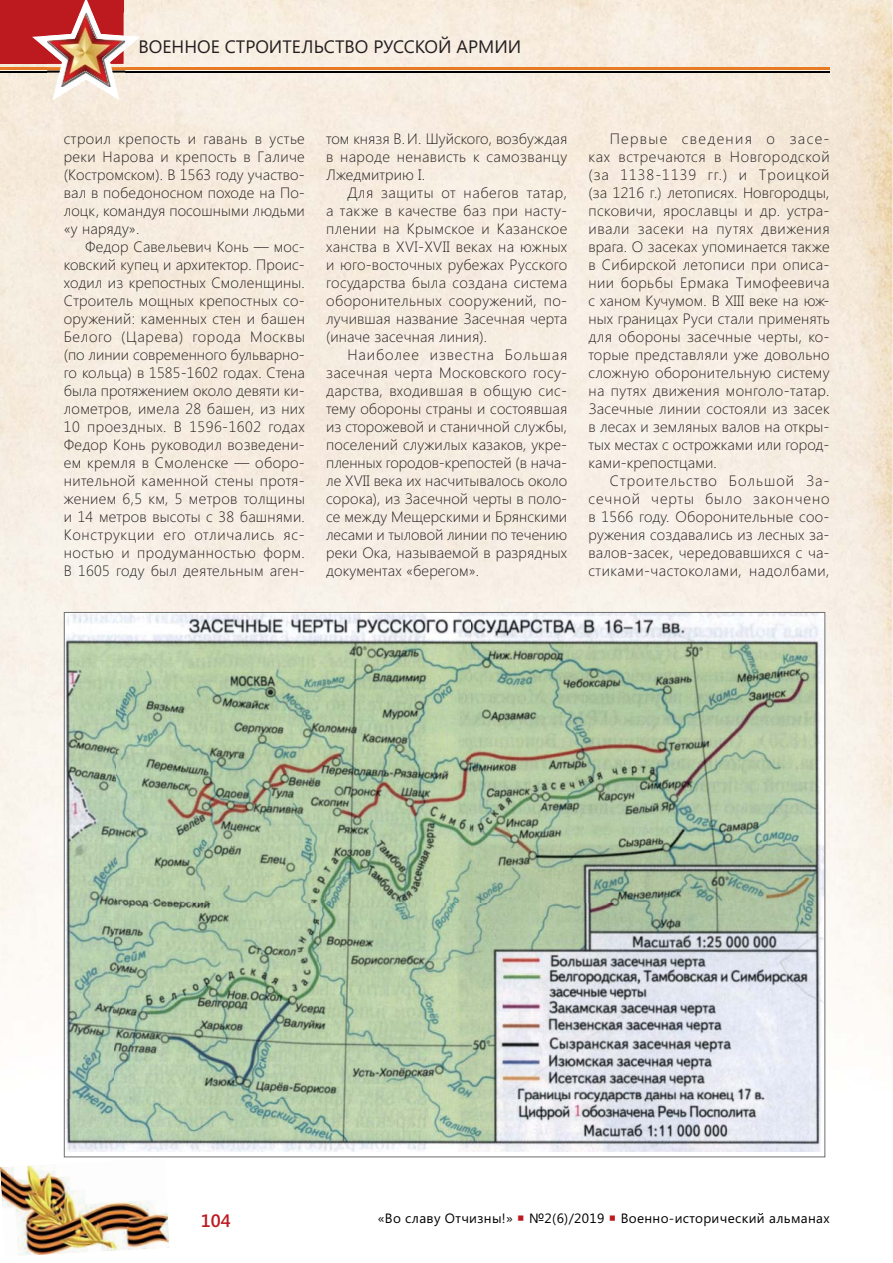
<style>
.page{position:relative;width:893px;height:1263px;background:#fff}
.page>*{position:absolute;margin:0;border:0;box-sizing:border-box;transform-origin:0 0}
.t1{font:18px "Segoe UI";color:#231f20}
.t2{font:600 18px "Segoe UI";color:#bd1a20}
.t3{font:300 15px/18px "Segoe UI";letter-spacing:.01em;color:#231f20;text-align:justify}
.t4{font:13.5px "Segoe UI";letter-spacing:.025em;color:#000}
</style>
<div class="page">
<img style="left:0;top:0;width:892px;height:618px">
<img style="left:825px;top:618px;width:67px;height:480px">
<img style="left:0;top:618px;width:64px;height:480px">
<div style="left:0;top:0;width:123px;height:64px;background:#bd1a20"></div>
<hr style="left:0;top:67px;width:829px;height:3px;background:#e97a24">
<hr style="left:0;top:71px;width:829px;height:1px;background:#000">
<svg style="left:32px;top:0;width:108px;height:100px"></svg>
<img style="left:116px;top:13px;width:9px;height:74px">
<img style="left:85px;top:13px;width:38px;height:51px">
<img style="left:116px;top:67px;width:9px;height:5px">
<img style="left:47px;top:41px;width:69px;height:46px">
<img style="left:47px;top:13px;width:38px;height:28px">
<img style="left:47px;top:29px;width:32px;height:12px">
<img style="left:62px;top:71px;width:17px;height:14px">
<img style="left:0;top:1164px;width:169px;height:92px">
<img style="left:66px;top:614px;width:757px;height:538px">
<p class="t1" style="left:139px;top:36px;width:384px">ВОЕННОЕ СТРОИТЕЛЬСТВО РУССКОЙ АРМИИ</p>
<p class="t3" style="left:64px;top:131px;width:242px">строил крепость и гавань в устье реки Нарова и крепость в Галиче (Костромском). В 1563 году участво&shy;вал в победоносном походе на По&shy;лоцк, командуя посошными людьми «у наряду».</p>
<p class="t3" style="left:64px;top:239px;width:242px;text-indent:21px">Федор Савельевич Конь — мос&shy;ковский купец и архитектор. Проис&shy;ходил из крепостных Смоленщины.<br>Строитель мощных крепостных со&shy;оружений: каменных стен и башен Белого (Царева) города Москвы (по линии современного бульварно&shy;го кольца) в 1585-1602 годах. Стена была протяжением около девяти ки&shy;лометров, имела 28 башен, из них 10 проездных. В 1596-1602 годах Федор Конь руководил возведени&shy;ем кремля в Смоленске — оборо&shy;нительной каменной стены протя&shy;жением 6,5 км, 5 метров толщины и 14 метров высоты с 38 башнями.<br>Конструкции его отличались яс&shy;ностью и продуманностью форм.<br>В 1605 году был деятельным аген-</p>
<p class="t3" style="left:326px;top:131px;width:242px">том князя В. И. Шуйского, возбуждая в народе ненависть к самозванцу Лжедмитрию I.</p>
<p class="t3" style="left:326px;top:185px;width:242px;text-indent:21px">Для защиты от набегов татар, а также в качестве баз при насту&shy;плении на Крымское и Казанское ханства в XVI-XVII веках на южных и юго-восточных рубежах Русского государства была создана система оборонительных сооружений, по&shy;лучившая название Засечная черта (иначе засечная линия).</p>
<p class="t3" style="left:326px;top:347px;width:242px;text-indent:21px">Наиболее известна Большая засечная черта Московского госу&shy;дарства, входившая в общую сис&shy;тему обороны страны и состоявшая из сторожевой и станичной службы, поселений служилых казаков, укре&shy;пленных городов-крепостей (в нача&shy;ле XVII века их насчитывалось около сорока), из Засечной черты в поло&shy;се между Мещерскими и Брянскими лесами и тыловой линии по течению реки Ока, называемой в разрядных документах «берегом».</p>
<p class="t3" style="left:588px;top:131px;width:242px;text-indent:21px">Первые сведения о засе&shy;ках встречаются в Новгородской (за 1138-1139 гг.) и Троицкой (за 1216 г.) летописях. Новгородцы, псковичи, ярославцы и др. устра&shy;ивали засеки на путях движения врага. О засеках упоминается также в Сибирской летописи при описа&shy;нии борьбы Ермака Тимофеевича с ханом Кучумом. В XIII веке на юж&shy;ных границах Руси стали применять для обороны засечные черты, ко&shy;торые представляли уже довольно сложную оборонительную систему на путях движения монголо-татар.<br>Засечные линии состояли из засек в лесах и земляных валов на откры&shy;тых местах с острожками или город&shy;ками-крепостцами.</p>
<p class="t3" style="left:588px;top:473px;width:242px;text-indent:21px">Строительство Большой За&shy;сечной черты было закончено в 1566 году. Оборонительные соо&shy;ружения создавались из лесных за&shy;валов-засек, чередовавшихся с ча&shy;стиками-частоколами, надолбами,</p>
<p class="t2" style="left:201px;top:1210px;width:31px">104</p>
<p class="t4" style="left:378px;top:1210px;width:453px">«Во славу Отчизны!» №2(6)/2019 Военно-исторический альманах</p>
</div>
